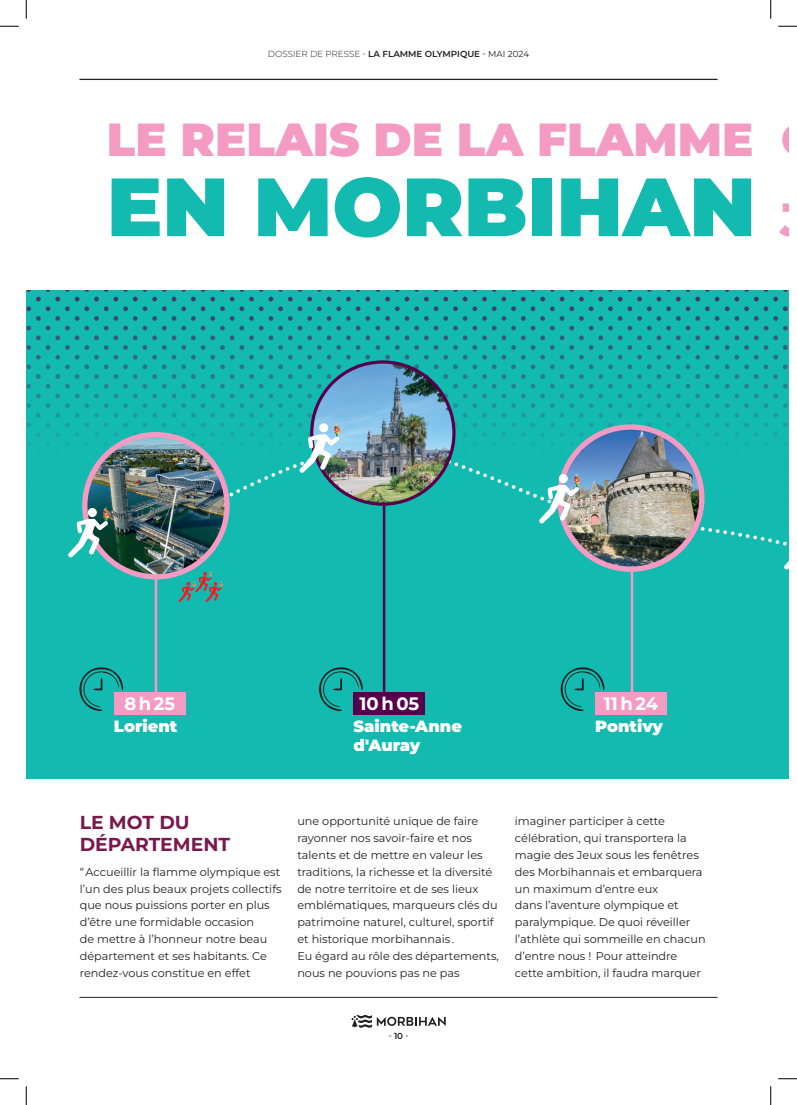
<style>
.page{position:relative;width:797px;height:1105px;background:#fff}
.page>*{position:absolute;margin:0;border:0;box-sizing:border-box;transform-origin:0 0}
.t1{font:900 82.5px "Montserrat";color:#13baaf}
.t2{font:900 46.38px "Montserrat";color:#f49bc3}
.t3{font:700 18.75px/22.5px "Montserrat";color:#78184d}
.t4{font:700 18px "Montserrat";color:#fff}
.t5{font:900 16.25px/18.8px "Montserrat";color:#fff}
.t6{font:11.25px/16.9px "Montserrat";color:#231f20}
.t7{font:600 8.75px "Montserrat";color:#231f20}
.t8{font:8.75px "Montserrat";color:#231f20}
.s1{font-weight:300}
.s2{font-weight:400}
.s3{font-size:46.38px;color:#f49bc3}
.s4{font-weight:600}
</style>
<div class="page">
<hr style="left:79px;top:79px;width:638px;height:1px;background:#231f20">
<hr style="left:79px;top:997px;width:638px;height:1px;background:#231f20">
<svg style="left:351px;top:1015px;width:94px;height:13px"></svg>
<div style="left:26px;top:290px;width:762px;height:488px;background:#13baaf"></div>
<svg style="left:79px;top:667px;width:44px;height:44px"></svg>
<div style="left:114px;top:692px;width:72px;height:23px;background:#f49bc3"></div>
<svg style="left:319px;top:667px;width:44px;height:44px"></svg>
<div style="left:353px;top:692px;width:72px;height:23px;background:#56004d"></div>
<svg style="left:560px;top:667px;width:44px;height:44px"></svg>
<div style="left:595px;top:692px;width:72px;height:23px;background:#f49bc3"></div>
<hr style="left:155px;top:552px;width:2px;height:142px;background:#f49bc3">
<hr style="left:383px;top:477px;width:2px;height:216px;background:#56004d">
<hr style="left:630px;top:552px;width:3px;height:141px;background:#f49bc3">
<img style="left:26px;top:290px;width:762px;height:312px">
<svg style="left:0;top:25px;width:19px;height:2px"></svg>
<svg style="left:778px;top:25px;width:19px;height:2px"></svg>
<svg style="left:0;top:1078px;width:19px;height:1px"></svg>
<svg style="left:778px;top:1078px;width:19px;height:1px"></svg>
<svg style="left:25px;top:0;width:2px;height:19px"></svg>
<svg style="left:25px;top:1086px;width:2px;height:19px"></svg>
<svg style="left:770px;top:0;width:1px;height:19px"></svg>
<svg style="left:770px;top:1086px;width:1px;height:19px"></svg>
<p class="t7" style="left:268px;top:48px;width:263px"><span class="s1">DOSSIER DE PRESSE -</span> LA FLAMME OLYMPIQUE <span class="s2">- MAI 2024</span></p>
<h2 class="t2" style="left:107px;top:109px;width:648px">LE RELAIS DE LA FLAMME</h2>
<h1 class="t1" style="left:107px;top:152px;width:701px">EN MORBIHAN <span class="s3">J</span></h1>
<h3 class="t4" style="left:124px;top:691px;width:52px">8 h 25</h3>
<h3 class="t5" style="left:114px;top:716px;width:65px">Lorient</h3>
<h3 class="t4" style="left:359px;top:691px;width:61px">10 h 05</h3>
<h3 class="t5" style="left:353px;top:716px;width:110px">Sainte-Anne d'Auray</h3>
<h3 class="t4" style="left:603px;top:691px;width:56px">11 h 24</h3>
<h3 class="t5" style="left:595px;top:716px;width:69px">Pontivy</h3>
<h3 class="t3" style="left:80px;top:810px;width:152px">LE MOT DU<br>DÉPARTEMENT</h3>
<p class="t6" style="left:80px;top:863px;width:203px">“ Accueillir la flamme olympique est l’un des plus beaux projets collectifs que nous puissions porter en plus d’être une formidable occasion<br>de mettre à l’honneur notre beau département et ses habitants. Ce rendez-vous constitue en effet</p>
<p class="t6" style="left:297px;top:812px;width:203px">une opportunité unique de faire rayonner nos savoir-faire et nos talents et de mettre en valeur les traditions, la richesse et la diversité de notre territoire et de ses lieux emblématiques, marqueurs clés du patrimoine naturel, culturel, sportif et historique morbihannais .<br>Eu égard au rôle des départements, nous ne pouvions pas ne pas</p>
<p class="t6" style="left:515px;top:812px;width:192px">imaginer participer à cette célébration, qui transportera la magie des Jeux sous les fenêtres des Morbihannais et embarquera un maximum d’entre eux<br>dans l’aventure olympique et paralympique. De quoi réveiller l’athlète qui sommeille en chacun d’entre nous ! Pour atteindre cette ambition, il faudra marquer</p>
<p class="t8" style="left:388px;top:1030px;width:22px">- <span class="s4">10</span> -</p>
</div>
